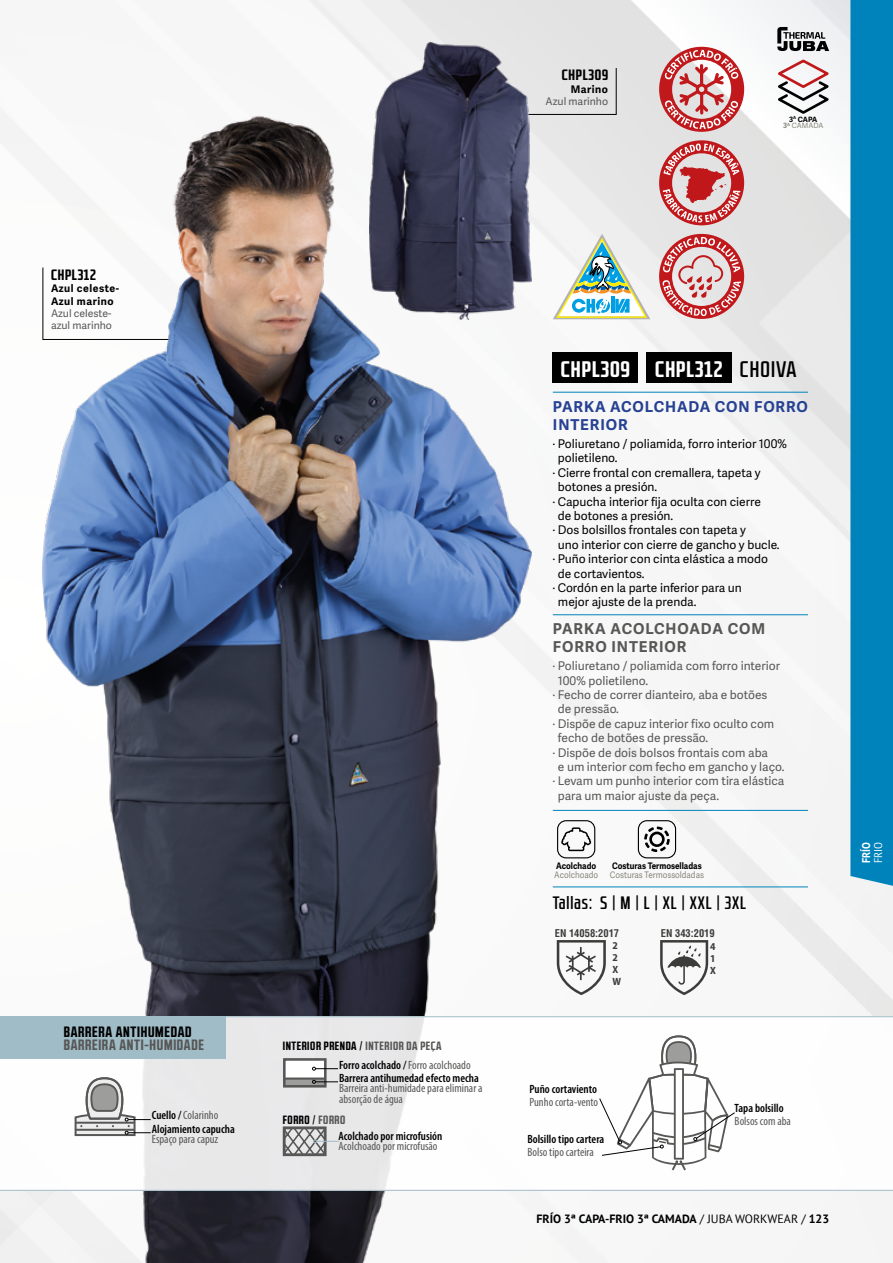
<style>
.page{position:relative;width:893px;height:1263px;background:#fff}
.page>*{position:absolute;margin:0;border:0;box-sizing:border-box;transform-origin:0 0}
.t1{font:700 22.5px "RB No 2.1 b";letter-spacing:.05em;color:#fff}
.t2{font:500 22.5px "RB No 2.1 b";letter-spacing:.05em;color:#000}
.t3{font:500 18px "RB No 2.1 b";letter-spacing:.05em;color:#000}
.t4{font:700 15px "RB No 2.1 b";letter-spacing:.05em;color:#000}
.t5{font:700 15px/18px "Adelle Sans";letter-spacing:.06em;color:#575756}
.t6{font:700 15px/18px "Adelle Sans";letter-spacing:.06em;color:#274193}
.t7{font:700 15px "RB No 2.1 b";letter-spacing:.05em;color:#575756}
.t8{font:12px "Adelle Sans";color:#000}
.t9{font:12px "Adelle Sans";color:#575756}
.t10{font:condensed 12px/10.5px "Myriad Pro";color:#575756}
.t11{font:600 condensed 12px "Myriad Pro";color:#000}
.t12{font:700 12px "PT Sans";color:#000}
.t13{font:700 12px "RB No 2.1 b";letter-spacing:.05em;color:#000}
.t14{font:700 11.25px "PT Sans";color:#fff;scale:.9 1}
.t15{font:11.25px "PT Sans";color:#fff;scale:.9 1}
.t16{font:10.5px/12px "Adelle Sans";color:#575756}
.t17{font:700 10.5px/12.6px "Adelle Sans";letter-spacing:.05em;color:#000}
.t18{font:700 condensed 10.5px "Helvetica LT Std";color:#3c3c3b}
.t19{font:700 semi-condensed 10.5px/12px "Myriad Pro";color:#3c3c3b}
.t20{font:9px "Adelle Sans";color:#87867a;scale:.9 1}
.t21{font:700 9px "Adelle Sans";color:#000;scale:.9 1}
.t22{font:7.35px/6.4px "Adelle Sans";color:#87867a;text-align:center}
.s1{font-weight:700;color:#000}
.s2{font-weight:700}
.s3{color:#575756}
.s4{font-weight:400;color:#575756}
.s5{font-weight:600;color:#000}
.s6{font-weight:400}
</style>
<div class="page">
<img style="left:0;top:0;width:893px;height:1263px">
<svg style="left:777px;top:27px;width:52px;height:24px"></svg>
<svg style="left:774px;top:57px;width:59px;height:59px"></svg>
<div style="left:850px;top:0;width:43px;height:889px;background:#0083ba"></div>
<div style="left:553px;top:353px;width:85px;height:30px;background:#000"></div>
<hr style="left:553px;top:614px;width:255px;height:1px;background:#0083bb">
<hr style="left:553px;top:392px;width:255px;height:1px;background:#0083bb">
<hr style="left:553px;top:810px;width:255px;height:1px;background:#0083bb">
<hr style="left:553px;top:886px;width:255px;height:1px;background:#0083bb">
<div style="left:557px;top:820px;width:38px;height:38px;border:1px solid #000;border-radius:9px"></div>
<svg style="left:560px;top:827px;width:33px;height:25px"></svg>
<div style="left:646px;top:353px;width:85px;height:30px;background:#000"></div>
<svg style="left:644px;top:826px;width:26px;height:26px"></svg>
<div style="left:638px;top:820px;width:38px;height:38px;border:1px solid #000;border-radius:9px"></div>
<svg style="left:557px;top:940px;width:49px;height:55px"></svg>
<svg style="left:660px;top:940px;width:48px;height:55px"></svg>
<img style="left:43px;top:115px;width:488px;height:1148px">
<svg style="left:0;top:1017px;width:893px;height:173px"></svg>
<div style="left:0;top:1016px;width:225px;height:43px;background:#a0bcc7"></div>
<svg style="left:599px;top:1035px;width:137px;height:135px"></svg>
<div style="left:284px;top:1059px;width:41px;height:27px;background:#fff"></div>
<div style="left:283px;top:1058px;width:44px;height:29px;border:3px solid #575756"></div>
<div style="left:283px;top:1126px;width:44px;height:30px;border:3px solid #575756"></div>
<svg style="left:312px;top:1067px;width:26px;height:3px"></svg>
<svg style="left:284px;top:1077px;width:54px;height:9px"></svg>
<svg style="left:74px;top:1076px;width:77px;height:61px"></svg>
<svg style="left:284px;top:1128px;width:55px;height:27px"></svg>
<hr style="left:0;top:1190px;width:893px;height:1px;background:#a0bcc7">
<hr style="left:0;top:1016px;width:893px;height:1px;background:#a0bcc7">
<div style="left:531px;top:67px;width:86px;height:48px;background:#e5e4e5"></div>
<img style="left:369px;top:43px;width:162px;height:276px">
<svg style="left:550px;top:231px;width:103px;height:91px"></svg>
<svg style="left:659px;top:47px;width:85px;height:85px"></svg>
<svg style="left:659px;top:140px;width:85px;height:85px;background:#d68d8e"></svg>
<svg style="left:659px;top:234px;width:85px;height:85px;background:#db9d9f"></svg>
<p class="t4" style="left:562px;top:66px;width:48px">CHPL309</p>
<p class="t17" style="left:571px;top:83px;width:39px">Marino</p>
<p class="t16" style="left:546px;top:95px;width:64px">Azul marinho</p>
<p class="t22" style="left:783px;top:116px;width:42px"><span class="s1">3</span><sup>A</sup> <span class="s1">CAPA<br></span><span class="s2">3</span><sup>A</sup> CAMADA</p>
<p class="t4" style="left:51px;top:265px;width:46px">CHPL312</p>
<p class="t17" style="left:51px;top:282px;width:69px">Azul celeste-<br>Azul marino</p>
<p class="t16" style="left:51px;top:307px;width:62px">Azul celeste&shy;azul marinho</p>
<p class="t4" style="left:64px;top:1023px;width:129px">BARRERA ANTIHUMEDAD</p>
<p class="t7" style="left:64px;top:1036px;width:142px">BARREIRA ANTI-HUMIDADE</p>
<p class="t13" style="left:283px;top:1038px;width:160px">INTERIOR PRENDA / <span class="s3">INTERIOR DA PEÇA</span></p>
<p class="t11" style="left:339px;top:1071px;width:141px">Barrera antihumedad efecto mecha</p>
<p class="t10" style="left:339px;top:1083px;width:145px">Barreira anti-humidade para eliminar a absorção de água</p>
<p class="t11" style="left:339px;top:1058px;width:133px">Forro acolchado / <span class="s4">Forro acolchoado</span></p>
<p class="t10" style="left:152px;top:1110px;width:68px"><span class="s5">Cuello /</span> Colarinho</p>
<p class="t13" style="left:283px;top:1112px;width:64px">FORRO / <span class="s3">FORRO</span></p>
<p class="t11" style="left:152px;top:1122px;width:84px">Alojamiento capucha</p>
<p class="t10" style="left:152px;top:1134px;width:68px">Espaço para capuz</p>
<p class="t11" style="left:338px;top:1129px;width:105px">Acolchado por microfusión</p>
<p class="t10" style="left:338px;top:1141px;width:101px">Acolchoado por microfusão</p>
<h1 class="t1" style="left:561px;top:356px;width:71px">CHPL309</h1>
<h1 class="t2" style="left:740px;top:356px;width:58px">CHOIVA</h1>
<h1 class="t1" style="left:655px;top:356px;width:69px">CHPL312</h1>
<p class="t6" style="left:553px;top:398px;width:256px">PARKA ACOLCHADA CON FORRO<br>INTERIOR</p>
<p class="t8" style="left:553px;top:435px;width:236px">· Poliuretano / poliamida, forro interior 100%</p>
<p class="t8" style="left:558px;top:450px;width:61px">polietileno.</p>
<p class="t8" style="left:553px;top:464px;width:209px">· Cierre frontal con cremallera, tapeta y</p>
<p class="t8" style="left:558px;top:478px;width:101px">botones a presión.</p>
<p class="t8" style="left:553px;top:493px;width:210px">· Capucha interior fija oculta con cierre</p>
<p class="t8" style="left:558px;top:507px;width:117px">de botones a presión.</p>
<p class="t8" style="left:553px;top:522px;width:195px">· Dos bolsillos frontales con tapeta y</p>
<p class="t8" style="left:558px;top:536px;width:223px">uno interior con cierre de gancho y bucle.</p>
<p class="t8" style="left:553px;top:550px;width:217px">· Puño interior con cinta elástica a modo</p>
<p class="t8" style="left:558px;top:565px;width:88px">de cortavientos.</p>
<p class="t8" style="left:553px;top:579px;width:191px">· Cordón en la parte inferior para un</p>
<p class="t8" style="left:558px;top:594px;width:140px">mejor ajuste de la prenda.</p>
<p class="t5" style="left:553px;top:620px;width:214px">PARKA ACOLCHOADA COM<br>FORRO INTERIOR</p>
<p class="t9" style="left:553px;top:657px;width:229px">· Poliuretano / poliamida com forro interior</p>
<p class="t9" style="left:558px;top:672px;width:92px">100% polietileno.</p>
<p class="t9" style="left:553px;top:686px;width:216px">· Fecho de correr dianteiro, aba e botões</p>
<p class="t9" style="left:558px;top:701px;width:63px">de pressão.</p>
<p class="t9" style="left:553px;top:715px;width:223px">· Dispõe de capuz interior fixo oculto com</p>
<p class="t9" style="left:558px;top:729px;width:152px">fecho de botões de pressão.</p>
<p class="t9" style="left:553px;top:744px;width:217px">· Dispõe de dois bolsos frontais com aba</p>
<p class="t9" style="left:558px;top:758px;width:228px">e um interior com fecho em gancho y laço.</p>
<p class="t9" style="left:553px;top:773px;width:233px">· Levam um punho interior com tira elástica</p>
<p class="t9" style="left:558px;top:787px;width:163px">para um maior ajuste da peça.</p>
<p class="t21" style="left:556px;top:861px;width:46px">Acolchado</p>
<p class="t20" style="left:554px;top:869px;width:50px">Acolchoado</p>
<p class="t21" style="left:612px;top:861px;width:101px">Costuras Termoselladas</p>
<p class="t20" style="left:610px;top:869px;width:106px">Costuras Termossoldadas</p>
<h2 class="t3" style="left:553px;top:893px;width:195px">Tallas: S | M | L | XL | XXL | 3XL</h2>
<p class="t18" style="left:555px;top:926px;width:66px">EN 14058:2017</p>
<p class="t19" style="left:612px;top:940px;width:10px">2<br>2<br>X<br>W</p>
<p class="t19" style="left:710px;top:941px;width:7px;text-align:justify">4<br>1<br>X</p>
<p class="t18" style="left:661px;top:926px;width:55px">EN 343:2019</p>
<p class="t14" style="left:859px;top:863px;width:25px;rotate:-90deg">FRÍO</p>
<p class="t15" style="left:871px;top:863px;width:25px;rotate:-90deg">FRIO</p>
<p class="t11" style="left:529px;top:1082px;width:69px">Puño cortaviento</p>
<p class="t10" style="left:529px;top:1097px;width:70px">Punho corta-vento</p>
<p class="t11" style="left:527px;top:1133px;width:79px">Bolsillo tipo cartera</p>
<p class="t10" style="left:527px;top:1147px;width:68px">Bolso tipo carteira</p>
<p class="t11" style="left:735px;top:1101px;width:51px">Tapa bolsillo</p>
<p class="t10" style="left:735px;top:1116px;width:58px">Bolsos com aba</p>
<p class="t12" style="left:536px;top:1211px;width:294px">FRÍO 3ª CAPA-FRIO 3ª CAMADA <span class="s6">/ JUBA WORKWEAR /</span> 123</p>
</div>
